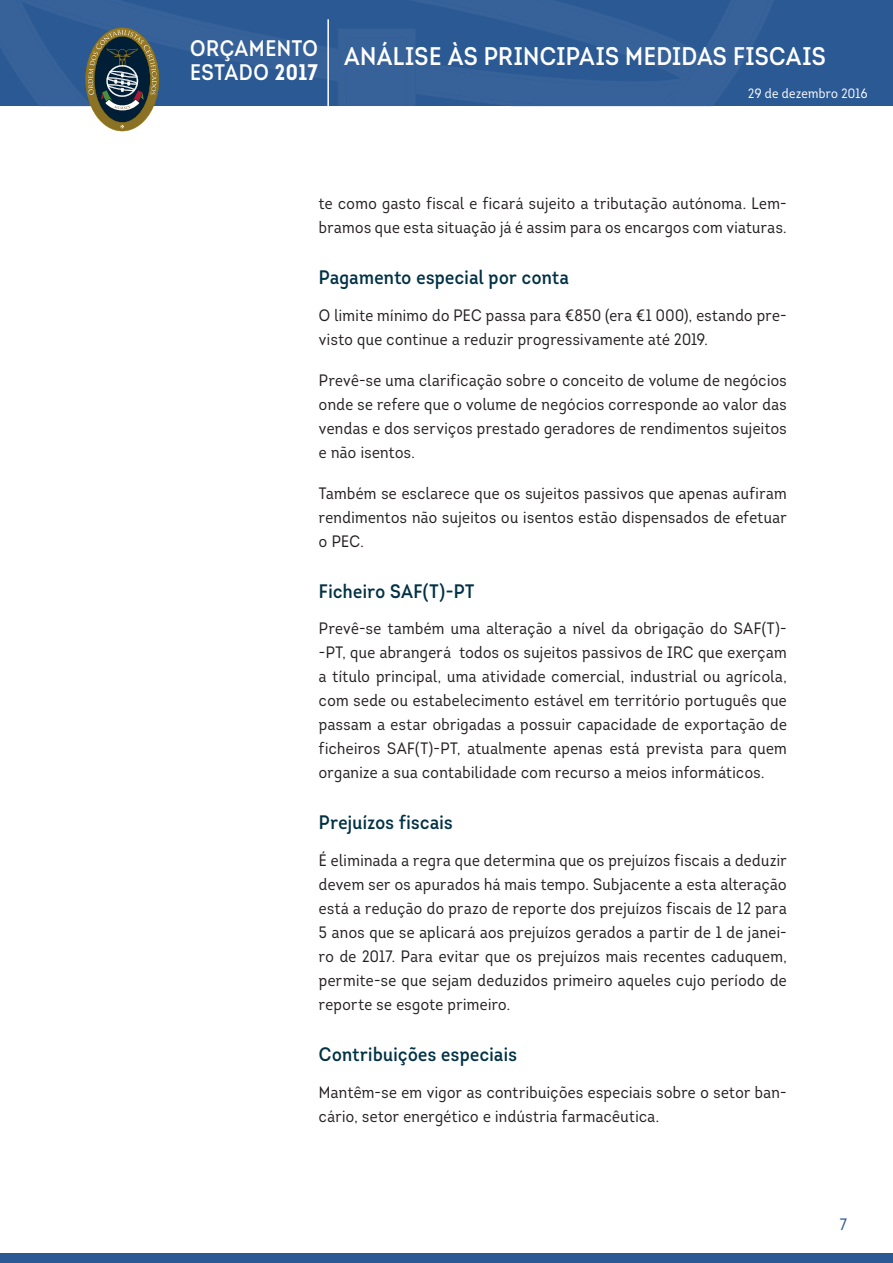
<style>
.page{position:relative;width:893px;height:1263px;background:#fff}
.page>*{position:absolute;margin:0;border:0;box-sizing:border-box;transform-origin:0 0}
.t1{font:600 25.5px "Intro Condensed";letter-spacing:.01em;color:#fff}
.t2{font:600 22.5px/24px "Intro Condensed";letter-spacing:.025em;color:#fff}
.SIB1{font:600 19.5px "Intro Condensed";letter-spacing:.02em;color:#003145}
.TEXTO{font:16.5px/24px "Intro Condensed";letter-spacing:.025em;color:#231f20;text-align:justify}
.t3{font:16.5px "Intro Condensed";color:#2b5994}
.t4{font:13.5px "Intro Condensed";letter-spacing:.025em;color:#fff}
.s1{font-weight:700}
</style>
<div class="page">
<div style="left:0;top:1253px;width:893px;height:10px;background:#2b5994"></div>
<div style="left:0;top:0;width:893px;height:106px;background:#2b5994"></div>
<svg style="left:0;top:0;width:774px;height:106px"></svg>
<svg style="left:85px;top:28px;width:74px;height:103px"></svg>
<hr style="left:327px;top:19px;width:2px;height:138px;background:#fff">
<h2 class="t2" style="left:190px;top:36px;width:129px">ORÇAMENTO<br>ESTADO <span class="s1">2017</span></h2>
<h1 class="t1" style="left:344px;top:40px;width:483px">ANÁLISE ÀS PRINCIPAIS MEDIDAS FISCAIS</h1>
<p class="t4" style="left:748px;top:85px;width:121px">29 de dezembro 2016</p>
<p class="TEXTO" style="left:319px;top:191px;width:469px">te como gasto fiscal e ficará sujeito a tributação autónoma. Lem&shy;bramos que esta situação já é assim para os encargos com viaturas.</p>
<p class="SIB1" style="left:319px;top:265px;width:251px">Pagamento especial por conta</p>
<p class="TEXTO" style="left:319px;top:303px;width:469px">O limite mínimo do PEC passa para €850 (era €1 000), estando pre&shy;visto que continue a reduzir progressivamente até 2019.</p>
<p class="TEXTO" style="left:319px;top:368px;width:469px">Prevê-se uma clarificação sobre o conceito de volume de negócios onde se refere que o volume de negócios corresponde ao valor das vendas e dos serviços prestado geradores de rendimentos sujeitos e não isentos.</p>
<p class="TEXTO" style="left:319px;top:481px;width:469px">Também se esclarece que os sujeitos passivos que apenas aufiram rendimentos não sujeitos ou isentos estão dispensados de efetuar o PEC.</p>
<p class="SIB1" style="left:319px;top:578px;width:157px">Ficheiro SAF(T)-PT</p>
<p class="TEXTO" style="left:319px;top:617px;width:469px">Prevê-se também uma alteração a nível da obrigação do SAF(T)- -PT, que abrangerá todos os sujeitos passivos de IRC que exerçam a título principal, uma atividade comercial, industrial ou agrícola, com sede ou estabelecimento estável em território português que passam a estar obrigadas a possuir capacidade de exportação de ficheiros SAF(T)-PT, atualmente apenas está prevista para quem organize a sua contabilidade com recurso a meios informáticos.</p>
<p class="SIB1" style="left:319px;top:810px;width:135px">Prejuízos fiscais</p>
<p class="TEXTO" style="left:319px;top:848px;width:469px">É eliminada a regra que determina que os prejuízos fiscais a deduzir devem ser os apurados há mais tempo. Subjacente a esta alteração está a redução do prazo de reporte dos prejuízos fiscais de 12 para 5 anos que se aplicará aos prejuízos gerados a partir de 1 de janei&shy;ro de 2017. Para evitar que os prejuízos mais recentes caduquem, permite-se que sejam deduzidos primeiro aqueles cujo período de reporte se esgote primeiro.</p>
<p class="SIB1" style="left:319px;top:1042px;width:200px">Contribuições especiais</p>
<p class="TEXTO" style="left:319px;top:1080px;width:469px">Mantêm-se em vigor as contribuições especiais sobre o setor ban&shy;cário, setor energético e indústria farmacêutica.</p>
<p class="t3" style="left:840px;top:1214px;width:9px">7</p>
</div>
